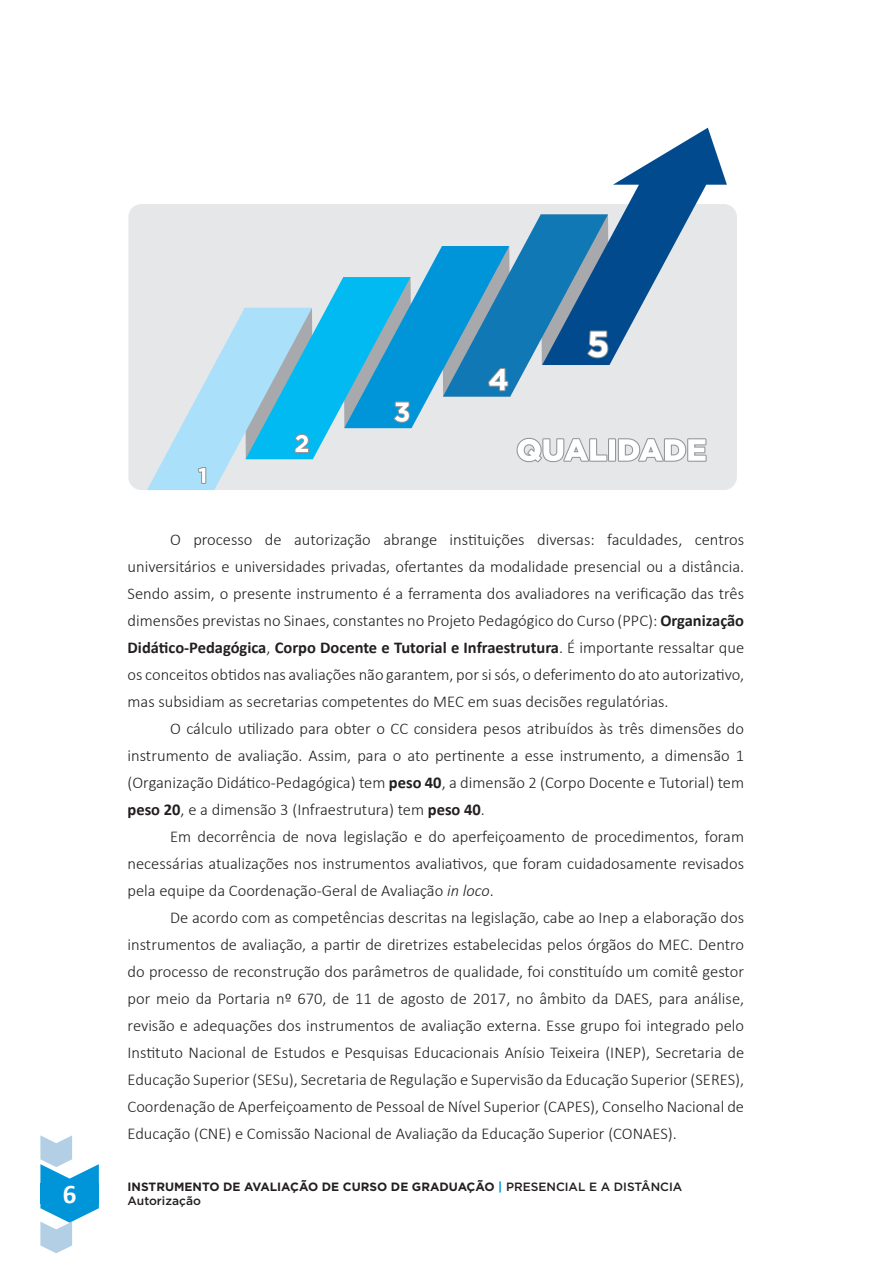
<style>
.page{position:relative;width:893px;height:1263px;background:#fff}
.page>*{position:absolute;margin:0;border:0;box-sizing:border-box;transform-origin:0 0}
.t1{font:700 27px "Calibri";color:#fff}
.t2{font:300 16.5px/27px "Calibri";color:#231f20;text-align:justify}
.t3{font:700 12px "Gotham";color:#231f20}
.t4{font:500 12px "Gotham";color:#231f20}
.s1{font-weight:700}
.s2{font-style:italic}
.s3{color:#0095d9}
.s4{font-weight:500}
</style>
<div class="page">
<svg style="left:40px;top:1135px;width:59px;height:118px"></svg>
<div style="left:128px;top:204px;width:609px;height:286px;background:#e6e7e9;border-radius:13px"></div>
<svg style="left:147px;top:128px;width:580px;height:362px"></svg>
<p class="t2" style="left:128px;top:526px;width:618px;text-indent:43px">O processo de autorização abrange instituições diversas: faculdades, centros universitários e universidades privadas, ofertantes da modalidade presencial ou a distância.<br>Sendo assim, o presente instrumento é a ferramenta dos avaliadores na verificação das três dimensões previstas no Sinaes, constantes no Projeto Pedagógico do Curso (PPC): <span class="s1">Organização Didático-Pedagógica</span>, <span class="s1">Corpo Docente e Tutorial e Infraestrutura</span>. É importante ressaltar que os conceitos obtidos nas avaliações não garantem, por si sós, o deferimento do ato autorizativo, mas subsidiam as secretarias competentes do MEC em suas decisões regulatórias.</p>
<p class="t2" style="left:128px;top:715px;width:618px;text-indent:43px">O cálculo utilizado para obter o CC considera pesos atribuídos às três dimensões do instrumento de avaliação. Assim, para o ato pertinente a esse instrumento, a dimensão 1 (Organização Didático-Pedagógica) tem <span class="s1">peso 40</span>, a dimensão 2 (Corpo Docente e Tutorial) tem <span class="s1">peso 20</span>, e a dimensão 3 (Infraestrutura) tem <span class="s1">peso 40</span>.</p>
<p class="t2" style="left:128px;top:823px;width:618px;text-indent:43px">Em decorrência de nova legislação e do aperfeiçoamento de procedimentos, foram necessárias atualizações nos instrumentos avaliativos, que foram cuidadosamente revisados pela equipe da Coordenação-Geral de Avaliação <span class="s2">in loco</span>.</p>
<p class="t2" style="left:128px;top:904px;width:618px;text-indent:43px">De acordo com as competências descritas na legislação, cabe ao Inep a elaboração dos instrumentos de avaliação, a partir de diretrizes estabelecidas pelos órgãos do MEC. Dentro do processo de reconstrução dos parâmetros de qualidade, foi constituído um comitê gestor por meio da Portaria nº 670, de 11 de agosto de 2017, no âmbito da DAES, para análise, revisão e adequações dos instrumentos de avaliação externa. Esse grupo foi integrado pelo Instituto Nacional de Estudos e Pesquisas Educacionais Anísio Teixeira (INE P), Secretaria de Educação Superior (SESu), Secretaria de Regulação e Supervisão da Educação Superior (SERES), Coordenação de Aperfeiçoamento de Pessoal de N ível Superior (CAPES), Conselho Nacional de Educação (CNE) e Comissão Nacional de Avaliação da Educação Superior (CONAES).</p>
<p class="t3" style="left:128px;top:1179px;width:556px">INSTRUMENTO DE AVALIAÇÃO DE CURSO DE GRADUAÇÃO <span class="s3">|</span> <span class="s4">PRESENCIAL E A DISTÂNCIA</span></p>
<h1 class="t1" style="left:63px;top:1177px;width:15px">6</h1>
<p class="t4" style="left:128px;top:1193px;width:75px">AUTORIZAÇÃO</p>
</div>
